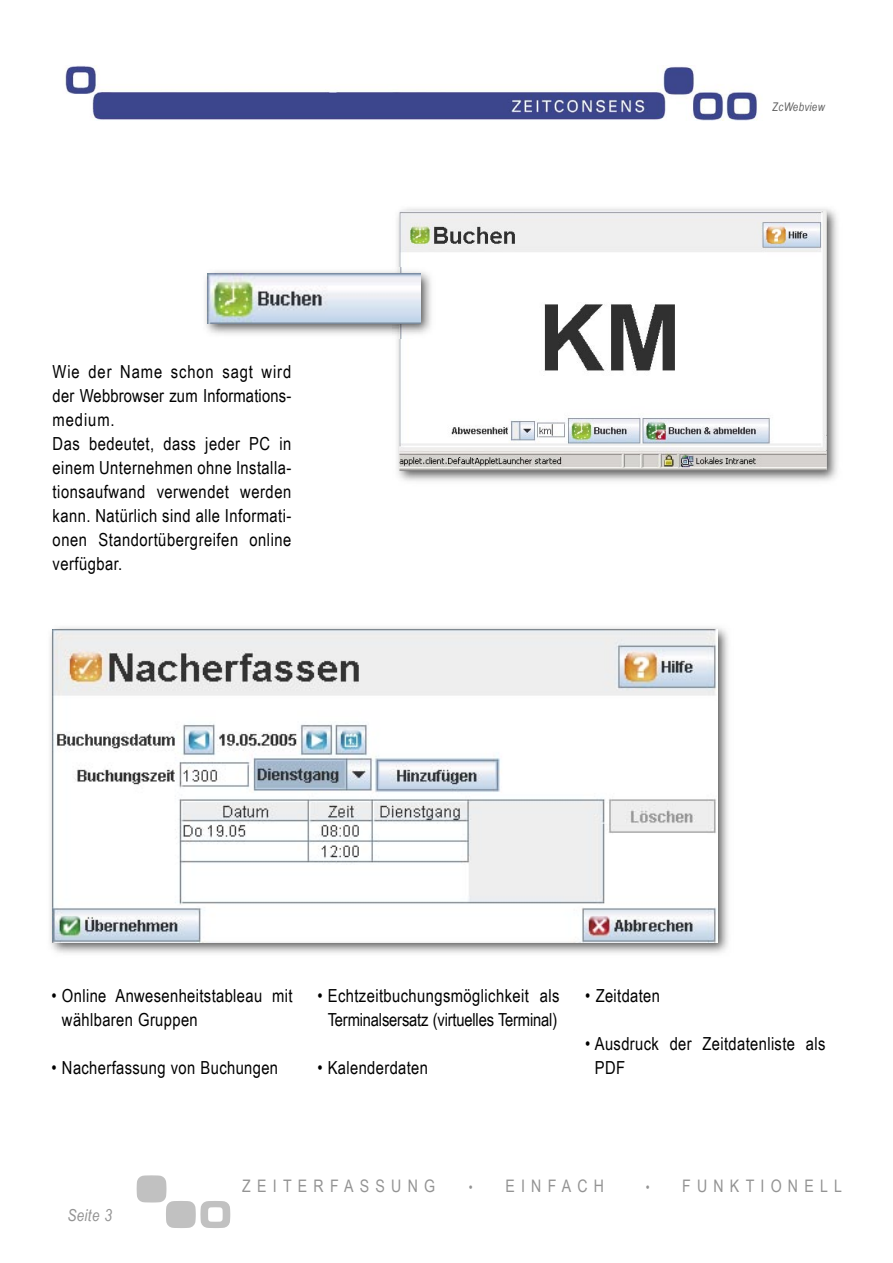
<style>
.page{position:relative;width:893px;height:1263px;background:#fff}
.page>*{position:absolute;margin:0;border:0;box-sizing:border-box;transform-origin:0 0}
.t1{font:18px/24px "Arial Narrow";letter-spacing:.025em;color:#000}
.t2{font:18px/24px "Arial Narrow";letter-spacing:-.01em;color:#000;text-align:center}
.t3{font:17.25px "Arial Narrow";letter-spacing:.36em;color:#939393}
.t4{font:italic 16.5px "Arial Narrow";letter-spacing:.02em;color:#939393}
.t5{font:italic 12px "Arial Narrow";letter-spacing:.02em;color:#636363}
.s1{font-size:13.5px}
</style>
<div class="page">
<img style="left:65px;top:66px;width:693px;height:54px">
<svg style="left:137px;top:1175px;width:93px;height:53px"></svg>
<img style="left:50px;top:627px;width:678px;height:326px">
<img style="left:53px;top:630px;width:665px;height:312px">
<img style="left:397px;top:208px;width:441px;height:273px">
<img style="left:399px;top:211px;width:428px;height:259px">
<img style="left:205px;top:267px;width:230px;height:72px">
<img style="left:208px;top:274px;width:212px;height:49px">
<p class="t1" style="left:53px;top:359px;width:240px">Wie der Name schon sagt wird der Webbrowser zum Informations&shy;medium.<br>Das bedeutet, dass jeder PC in einem Unternehmen ohne Installa&shy;tionsaufwand verwendet werden kann. Natürlich sind alle Informati&shy;onen Standortübergreifen online verfügbar.</p>
<p class="t5" style="left:772px;top:99px;width:54px">ZcWebview</p>
<p class="t1" style="left:62px;top:983px;width:232px;text-indent:-10px">• Online Anwesenheitstableau mit wählbaren Gruppen</p>
<p class="t1" style="left:52px;top:1055px;width:228px">• Nacherfassung von Buchungen</p>
<p class="t2" style="left:317px;top:983px;width:244px">• Echtzeitbuchungsmöglichkeit als<br>Terminalsersatz (virtuelles Terminal)</p>
<p class="t1" style="left:317px;top:1055px;width:112px">• Kalenderdaten</p>
<p class="t1" style="left:585px;top:983px;width:76px">• Zeitdaten</p>
<p class="t1" style="left:595px;top:1031px;width:232px;text-indent:-10px">• Ausdruck der Zeitdatenliste als<br>PDF</p>
<p class="t4" style="left:67px;top:1204px;width:46px">Seite 3</p>
<p class="t3" style="left:242px;top:1173px;width:194px">ZEITERFASSUNG</p>
<p class="t3" style="left:469px;top:1173px;width:137px"><span class="s1">•</span> EINFACH</p>
<p class="t3" style="left:646px;top:1173px;width:198px"><span class="s1">•</span> FUNKTIONELL</p>
</div>
